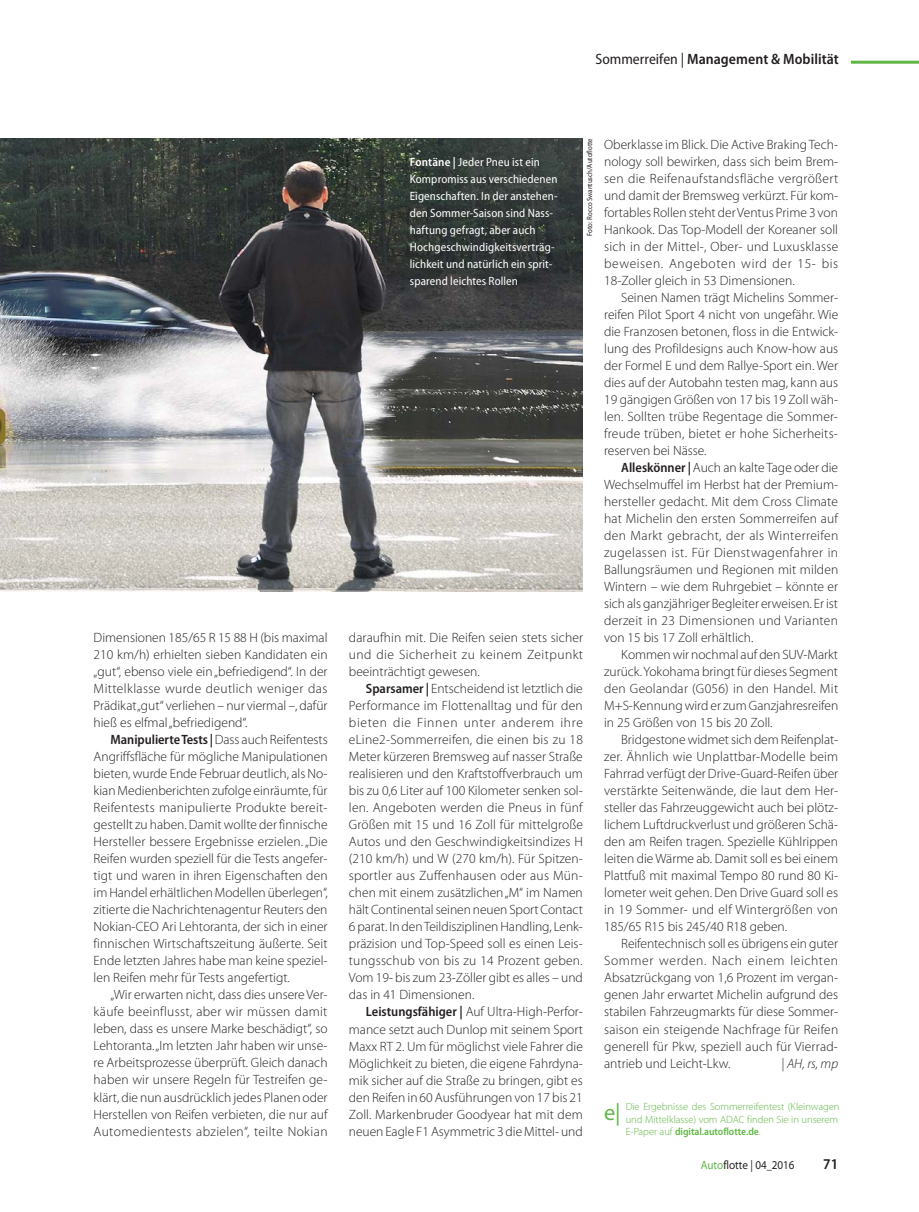
<style>
.page{position:relative;width:919px;height:1212px;background:#fff}
.page>*{position:absolute;margin:0;border:0;box-sizing:border-box;transform-origin:0 0}
.t1{font:22.5px "Myriad Pro";color:#61b645}
.t2{font:600 semi-condensed 15px "Myriad Pro";color:#231f20}
.t3{font:300 13.5px/17px "Myriad Pro";color:#231f20;text-align:justify}
.t4{font:italic 300 13.5px "Myriad Pro";color:#231f20}
.t5{font:semi-condensed 12px/17px "Myriad Pro";letter-spacing:.01em;color:#fff}
.t6{font:semi-expanded 12px "Myriad Pro";color:#231f20;scale:.85 1}
.t7{font:300 10.5px/12.8px "Myriad Pro";letter-spacing:-.005em;color:#61b645;text-align:justify}
.t8{font:semi-condensed 7.5px "Myriad Pro";color:#231f20}
.s1{font-weight:400}
.s2{font-weight:600;font-stretch:semi-condensed}
.s3{font-weight:600}
.s4{color:#61b645}
</style>
<div class="page">
<img style="left:0;top:138px;width:583px;height:453px">
<hr style="left:850px;top:61px;width:68px;height:3px;background:#61b645">
<p class="t2" style="left:595px;top:53px;width:245px"><span class="s1">Sommerreifen |</span> Management &amp; Mobilität</p>
<p class="t3" style="left:94px;top:630px;width:235px">Dimensionen 185/65 R 15 88 H (bis maximal 210 km/h) erhielten sieben Kandidaten ein „gut“, ebenso viele ein „befriedigend“. In der Mittelklasse wurde deutlich weniger das Prädikat „gut“ verliehen – nur viermal –, dafür hieß es elfmal „befriedigend“.</p>
<p class="t3" style="left:94px;top:733px;width:236px;text-indent:17px"><span class="s2">Manipulierte Tests |</span> Dass auch Reifentests Angriffsfläche für mögliche Manipulationen bieten, wurde Ende Februar deutlich, als No&shy;kian Medienberichten zufolge einräumte, für Reifentests manipulierte Produkte bereit&shy;gestellt zu haben. Damit wollte der finnische Hersteller bessere Ergebnisse erzielen. „Die Reifen wurden speziell für die Tests angefer&shy;tigt und waren in ihren Eigenschaften den im Handel erhältlichen Modellen überlegen“, zitierte die Nachrichtenagentur Reuters den Nokian-CEO Ari Lehtoranta, der sich in einer finnischen Wirtschaftszeitung äußerte. Seit Ende letzten Jahres habe man keine speziel&shy;len Reifen mehr für Tests angefertigt.</p>
<p class="t3" style="left:94px;top:988px;width:235px;text-indent:17px">„Wir erwarten nicht, dass dies unsere Ver&shy;käufe beeinflusst, aber wir müssen damit leben, dass es unsere Marke beschädigt“, so Lehtoranta. „Im letzten Jahr haben wir unse&shy;re Arbeitsprozesse überprüft. Gleich danach haben wir unsere Regeln für Testreifen ge&shy;klärt, die nun ausdrücklich jedes Planen oder Herstellen von Reifen verbieten, die nur auf Automedientests abzielen“, teilte Nokian</p>
<p class="t5" style="left:410px;top:155px;width:149px"><span class="s3">Fontäne |</span> Jeder Pneu ist ein<br>Kompromiss aus verschiedenen<br>Eigenschaften. In der anstehen&shy;den Sommer-Saison sind Nass&shy;haftung gefragt, aber auch<br>Hochgeschwindigkeitsverträg&shy;lichkeit und natürlich ein sprit&shy;sparend leichtes Rollen</p>
<p class="t8" style="left:586px;top:236px;width:99px;rotate:-90deg">Foto: Rocco Swantusch/Autoflotte</p>
<p class="t3" style="left:349px;top:630px;width:235px">daraufhin mit. Die Reifen seien stets sicher und die Sicherheit zu keinem Zeitpunkt beeinträchtigt gewesen.</p>
<p class="t3" style="left:349px;top:682px;width:236px;text-indent:17px"><span class="s2">Sparsamer |</span> Entscheidend ist letztlich die Performance im Flottenalltag und für den bieten die Finnen unter anderem ihre eLine2-Sommerreifen, die einen bis zu 18<br>Meter kürzeren Bremsweg auf nasser Straße realisieren und den Kraftstoffverbrauch um bis zu 0,6 Liter auf 100 Kilometer senken sol&shy;len. Angeboten werden die Pneus in fünf Größen mit 15 und 16 Zoll für mittelgroße Autos und den Geschwindigkeitsindizes H (210 km/h) und W (270 km/h). Für Spitzen&shy;sportler aus Zuffenhausen oder aus Mün&shy;chen mit einem zusätzlichen „M“ im Namen hält Continental seinen neuen Sport Contact 6 parat. In den Teildisziplinen Handling, Lenk&shy;präzision und Top-Speed soll es einen Leis&shy;tungsschub von bis zu 14 Prozent geben.<br>Vom 19- bis zum 23-Zöller gibt es alles – und das in 41 Dimensionen.</p>
<p class="t3" style="left:349px;top:1005px;width:235px;text-indent:17px"><span class="s2">Leistungsfähiger |</span> Auf Ultra-High-Perfor&shy;mance setzt auch Dunlop mit seinem Sport Maxx RT 2. Um für möglichst viele Fahrer die Möglichkeit zu bieten, die eigene Fahrdyna&shy;mik sicher auf die Straße zu bringen, gibt es den Reifen in 60 Ausführungen von 17 bis 21<br>Zoll. Markenbruder Goodyear hat mit dem neuen Eagle F1 Asymmetric 3 die Mittel- und</p>
<p class="t3" style="left:604px;top:137px;width:235px">Oberklasse im Blick. Die Active Braking Tech&shy;nology soll bewirken, dass sich beim Brem&shy;sen die Reifenaufstandsfläche vergrößert und damit der Bremsweg verkürzt. Für kom&shy;fortables Rollen steht der Ventus Prime 3 von Hankook. Das Top-Modell der Koreaner soll sich in der Mittel-, Ober- und Luxusklasse beweisen. Angeboten wird der 15- bis 18-Zoller gleich in 53 Dimensionen.</p>
<p class="t3" style="left:604px;top:290px;width:235px;text-indent:17px">Seinen Namen trägt Michelins Sommer&shy;reifen Pilot Sport 4 nicht von ungefähr. Wie die Franzosen betonen, floss in die Entwick&shy;lung des Profildesigns auch Know-how aus der Formel E und dem Rallye-Sport ein. Wer dies auf der Autobahn testen mag, kann aus 19 gängigen Größen von 17 bis 19 Zoll wäh&shy;len. Sollten trübe Regentage die Sommer&shy;freude trüben, bietet er hohe Sicherheits&shy;reserven bei Nässe.</p>
<p class="t3" style="left:604px;top:460px;width:235px;text-indent:17px"><span class="s2">Alleskönner |</span> Auch an kalte Tage oder die Wechselmuffel im Herbst hat der Premium&shy;hersteller gedacht. Mit dem Cross Climate hat Michelin den ersten Sommerreifen auf den Markt gebracht, der als Winterreifen zugelassen ist. Für Dienstwagenfahrer in Ballungsräumen und Regionen mit milden Wintern – wie dem Ruhrgebiet – könnte er sich als ganzjähriger Begleiter erweisen. Er ist derzeit in 23 Dimensionen und Varianten von 15 bis 17 Zoll erhältlich.</p>
<p class="t3" style="left:604px;top:648px;width:236px;text-indent:17px">Kommen wir nochmal auf den SUV-Markt zurück. Yokohama bringt für dieses Segment den Geolandar (G056) in den Handel. Mit M+S-Kennung wird er zum Ganzjahresreifen in 25 Größen von 15 bis 20 Zoll.</p>
<p class="t3" style="left:604px;top:733px;width:235px;text-indent:17px">Bridgestone widmet sich dem Reifenplat&shy;zer. Ähnlich wie Unplattbar-Modelle beim Fahrrad verfügt der Drive-Guard-Reifen über verstärkte Seitenwände, die laut dem Her&shy;steller das Fahrzeuggewicht auch bei plötz&shy;lichem Luftdruckverlust und größeren Schä&shy;den am Reifen tragen. Spezielle Kühlrippen leiten die Wärme ab. Damit soll es bei einem Plattfuß mit maximal Tempo 80 rund 80 Ki&shy;lometer weit gehen. Den Drive Guard soll es in 19 Sommer- und elf Wintergrößen von 185/65 R15 bis 245/40 R18 geben.</p>
<p class="t3" style="left:604px;top:937px;width:235px;text-indent:17px">Reifentechnisch soll es übrigens ein guter Sommer werden. Nach einem leichten Absatzrückgang von 1,6 Prozent im vergan&shy;genen Jahr erwartet Michelin aufgrund des stabilen Fahrzeugmarkts für diese Sommer&shy;saison ein steigende Nachfrage für Reifen generell für Pkw, speziell auch für Vierrad&shy;antrieb und Leicht-Lkw.</p>
<p class="t4" style="left:781px;top:1055px;width:58px">| AH, rs, mp</p>
<h1 class="t1" style="left:604px;top:1104px;width:18px">e|</h1>
<p class="t7" style="left:625px;top:1101px;width:215px">Die Ergebnisse des Sommerreifentest (Kleinwagen und Mittelklasse) vom ADAC finden Sie in unserem E-Paper auf <span class="s2">digital.autoflotte.de</span>.</p>
<p class="t6" style="left:700px;top:1158px;width:112px"><span class="s4">Auto</span>flotte | 04_2016</p>
<p class="t2" style="left:823px;top:1159px;width:16px">71</p>
</div>
